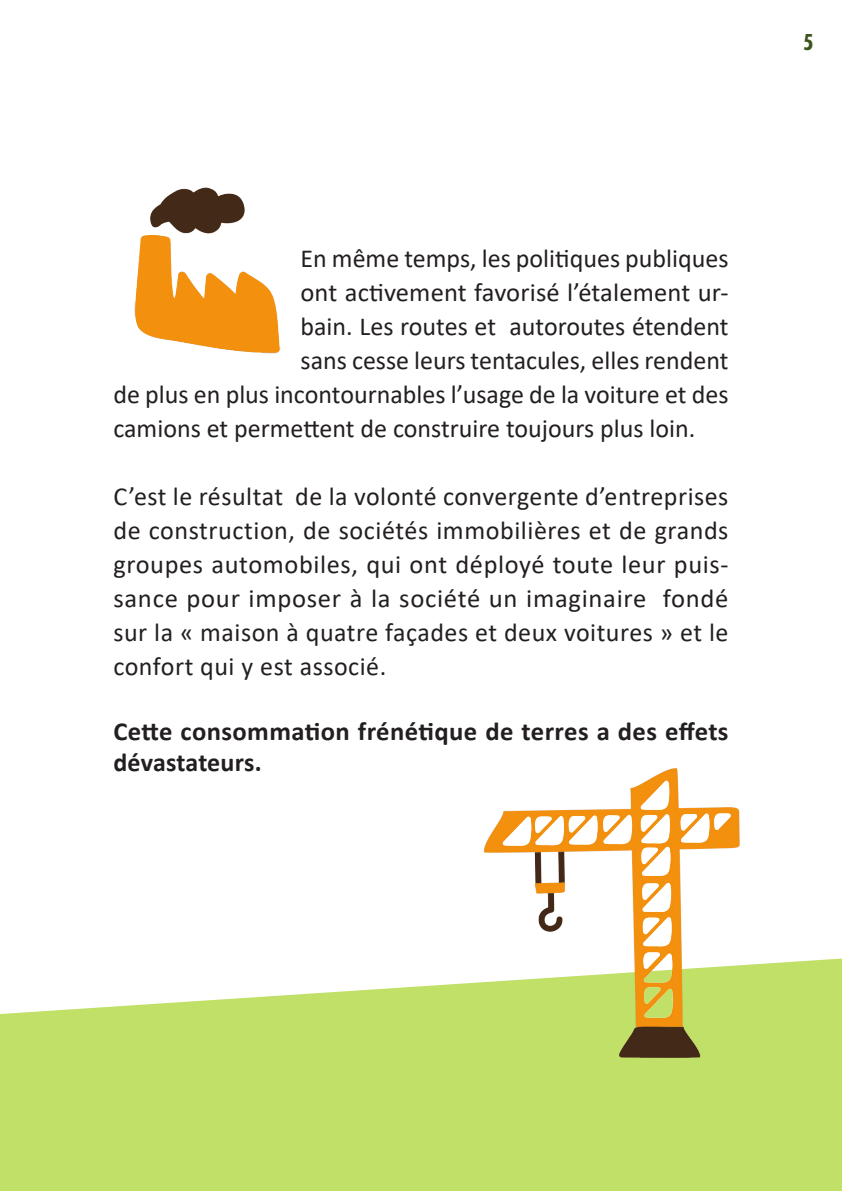
<style>
.page{position:relative;width:842px;height:1191px;background:#fff}
.page>*{position:absolute;margin:0;border:0;box-sizing:border-box;transform-origin:0 0}
.t1{font:26px/34px "Calibri";color:#231f20;text-align:justify}
.t2{font:700 26px/31.2px "Calibri";letter-spacing:.015em;color:#231f20}
.t3{font:700 24px "Futura PT Cond";color:#3d5421}
</style>
<div class="page">
<svg style="left:0;top:958px;width:842px;height:233px;fill:#c0e067"></svg>
<img style="left:485px;top:768px;width:254px;height:289px">
<img style="left:134px;top:187px;width:147px;height:167px">
<p class="t3" style="left:803px;top:28px;width:12px">5</p>
<p class="t1" style="left:300px;top:240px;width:429px">En même temps, les politiques publiques</p>
<p class="t1" style="left:300px;top:274px;width:430px">ont activement favorisé l’étalement ur-</p>
<p class="t1" style="left:300px;top:308px;width:430px">bain. Les routes et autoroutes étendent</p>
<p class="t1" style="left:300px;top:342px;width:430px">sans cesse leurs tentacules, elles rendent</p>
<p class="t1" style="left:113px;top:376px;width:617px">de plus en plus incontournables l’usage de la voiture et des</p>
<p class="t1" style="left:113px;top:410px;width:583px">camions et permettent de construire toujours plus loin.</p>
<p class="t1" style="left:113px;top:478px;width:617px">C’est le résultat de la volonté convergente d’entreprises de construction, de sociétés immobilières et de grands groupes automobiles, qui ont déployé toute leur puis&shy;sance pour imposer à la société un imaginaire fondé sur la « maison à quatre façades et deux voitures » et le confort qui y est associé.</p>
<p class="t2" style="left:113px;top:715px;width:617px">Cette consommation frénétique de terres a des effets dévastateurs.</p>
</div>
